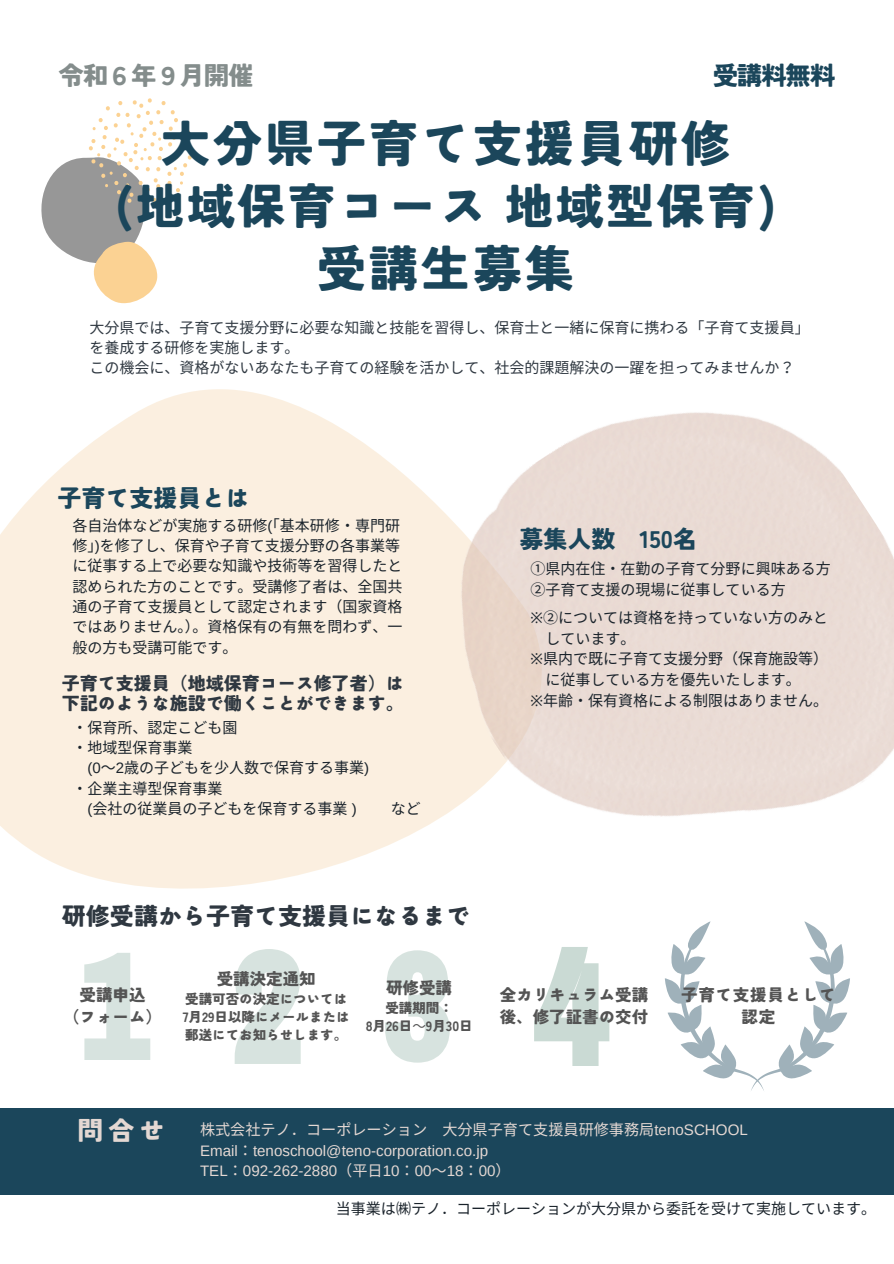
<style>
.page{position:relative;width:894px;height:1264px;background:#fff}
.page>*{position:absolute;margin:0;border:0;box-sizing:border-box;transform-origin:0 0}
.t1{font:900 49.5px "Tsunagi Gothic";letter-spacing:.05em;color:#1b465b}
.t2{font:900 48px "Tsunagi Gothic";letter-spacing:.05em;color:#1b465b}
.t3{font:900 25.65px "Tsunagi Gothic";color:#e4d8d3}
.t4{font:900 25.5px "Tsunagi Gothic";letter-spacing:-.05em;color:#848d8c}
.t5{font:900 25.5px "Tsunagi Gothic";letter-spacing:-.05em;color:#1b465b}
.t6{font:900 24px "Tsunagi Gothic";color:#2f3841}
.t7{font:900 24px "Tsunagi Gothic";color:#1b465b}
.t8{font:900 18px/20.2px "Tsunagi Gothic";color:#2f3841}
.t9{font:900 16.5px/22.5px "Tsunagi Gothic";color:#545454;text-align:center}
.t10{font:900 16.5px/22.5px "Tsunagi Gothic";letter-spacing:.045em;color:#545454;text-align:center}
.t11{font:15.15px "Arimo";color:#e4d8d3}
.t12{font:15.15px "Noto Sans CJ Ksc";color:#e4d8d3}
.t13{font:15px/20.2px "Noto Sans CJ Ksc";color:#1a232b}
.t14{font:15px/20.2px "Noto Sans CJ Ksc";color:#2f3841}
.t15{font:900 13.5px "Tsunagi Gothic";color:#545454}
.s1{font-family:"Arimo"}
.s2{font-family:"Noto Sans"}
.s3{font-family:"Noto Sans CJ Ksc";font-weight:400}
.s4{font-family:"Noto Sans CJ Ksc"}
</style>
<div class="page">
<svg style="left:0;top:389px;width:378px;height:500px;background:#fbf0e3"></svg>
<div style="left:0;top:1107px;width:893px;height:87px;background:#1b465b"></div>
<img style="left:378px;top:412px;width:515px;height:438px">
<svg style="left:41px;top:98px;width:151px;height:205px"></svg>
<svg style="left:665px;top:921px;width:185px;height:170px"></svg>
<svg style="left:84px;top:953px;width:66px;height:107px"></svg>
<svg style="left:234px;top:949px;width:66px;height:114px"></svg>
<svg style="left:385px;top:950px;width:64px;height:112px"></svg>
<svg style="left:534px;top:947px;width:75px;height:119px"></svg>
<p class="t4" style="left:58px;top:63px;width:196px">令和６年９月開催</p>
<p class="t5" style="left:712px;top:63px;width:124px">受講料無料</p>
<h2 class="t1" style="left:161px;top:118px;width:571px">大分県子育て支援員研修</h2>
<h2 class="t2" style="left:114px;top:181px;width:663px">(地域保育コース地域型保育)</h2>
<h2 class="t1" style="left:317px;top:244px;width:259px">受講生募集</h2>
<h5 class="t14" style="left:89px;top:316px;width:721px">大分県では、子育て支援分野に必要な知識と技能を習得し、保育士と一緒に保育に携わる「子育て支援員」を養成する研修を実施します。</h5>
<h2 class="t14" style="left:89px;top:357px;width:698px">この機会に、資格がないあなたも子育ての経験を活かして、社会的課題解決の一躍を担ってみませんか？</h2>
<h6 class="t7" style="left:57px;top:485px;width:193px">子育て支援員とは</h6>
<h6 class="t13" style="left:72px;top:514px;width:331px">各自治体などが実施する研修「<span class="s1">(</span> 基本研修・専門研修」<span class="s1">)</span>を修了し、保育や子育て支援分野の各事業等に従事する上で必要な知識や技術等を習得したと認められた方のことです。受講修了者は、全国共通の子育て支援員として認定されます（国家資格ではありません。）。資格保有の有無を問わず、一般の方も受講可能です。</h6>
<h2 class="t8" style="left:62px;top:673px;width:343px">子育て支援員（地域保育コース修了者）は下記のような施設で働くことができます。</h2>
<h5 class="t13" style="left:72px;top:716px;width:164px">・保育所、認定こども園</h5>
<h5 class="t13" style="left:72px;top:736px;width:121px">・地域型保育事業</h5>
<h5 class="t13" style="left:87px;top:757px;width:283px"><span class="s1">(0</span>～<span class="s1">2</span>歳の子どもを少人数で保育する事業<span class="s1">)</span></h5>
<h5 class="t13" style="left:72px;top:777px;width:151px">・企業主導型保育事業</h5>
<h5 class="t13" style="left:87px;top:797px;width:271px"><span class="s1">(</span>会社の従業員の子どもを保育する事業 <span class="s1">)</span></h5>
<h5 class="t13" style="left:391px;top:797px;width:31px">など</h5>
<p class="t7" style="left:519px;top:526px;width:179px">募集人数 150名</p>
<p class="t13" style="left:530px;top:558px;width:300px">①県内在住・在勤の子育て分野に興味ある方<br>②子育て支援の現場に従事している方</p>
<p class="t13" style="left:530px;top:607px;width:299px"><span class="s2">※</span>②については資格を持っていない方のみと</p>
<p class="t13" style="left:545px;top:627px;width:91px">しています。</p>
<p class="t13" style="left:530px;top:648px;width:299px"><span class="s2">※</span>県内で既に子育て支援分野（保育施設等）</p>
<p class="t13" style="left:545px;top:668px;width:256px">に従事している方を優先いたします。</p>
<p class="t13" style="left:530px;top:689px;width:299px"><span class="s2">※</span>年齢・保有資格による制限はありません。</p>
<p class="t6" style="left:62px;top:903px;width:409px">研修受講から子育て支援員になるまで</p>
<p class="t9" style="left:63px;top:983px;width:100px">受講申込<br>（フォーム）</p>
<h1 class="t9" style="left:217px;top:967px;width:100px">受講決定通知</h1>
<p class="t15" style="left:185px;top:992px;width:164px">受講可否の決定については</p>
<h2 class="t15" style="left:183px;top:1010px;width:168px">7月29日以降にメールまたは</h2>
<h6 class="t15" style="left:185px;top:1028px;width:164px">郵送にてお知らせします。</h6>
<h4 class="t9" style="left:386px;top:976px;width:67px">研修受講</h4>
<h6 class="t15" style="left:385px;top:1001px;width:69px">受講期間：</h6>
<p class="t15" style="left:365px;top:1019px;width:108px">8月26日<span class="s3">～</span>9月30日</p>
<p class="t9" style="left:499px;top:983px;width:150px;text-align:left">全カリキュラム受講後、修了証書の交付</p>
<p class="t10" style="left:681px;top:983px;width:156px">子育て支援員として認定</p>
<p class="t3" style="left:78px;top:1117px;width:89px">問合せ</p>
<p class="t12" style="left:200px;top:1117px;width:549px">株式会社テノ．コーポレーション 大分県子育て支援員研修事務局<span class="s1">tenoSCHOOL</span></p>
<p class="t11" style="left:200px;top:1141px;width:289px">Email<span class="s4">：</span> tenoschool@teno-corporation.co.jp</p>
<h5 class="t11" style="left:200px;top:1162px;width:312px">TEL<span class="s4">：</span> 092-262-2880<span class="s4">（平日</span> 10<span class="s4">：</span> 00<span class="s4">～</span>18<span class="s4">：</span> 00<span class="s4">）</span></h5>
<h3 class="t13" style="left:336px;top:1197px;width:541px">当事業は㈱テノ．コーポレーションが大分県から委託を受けて実施しています。</h3>
</div>
